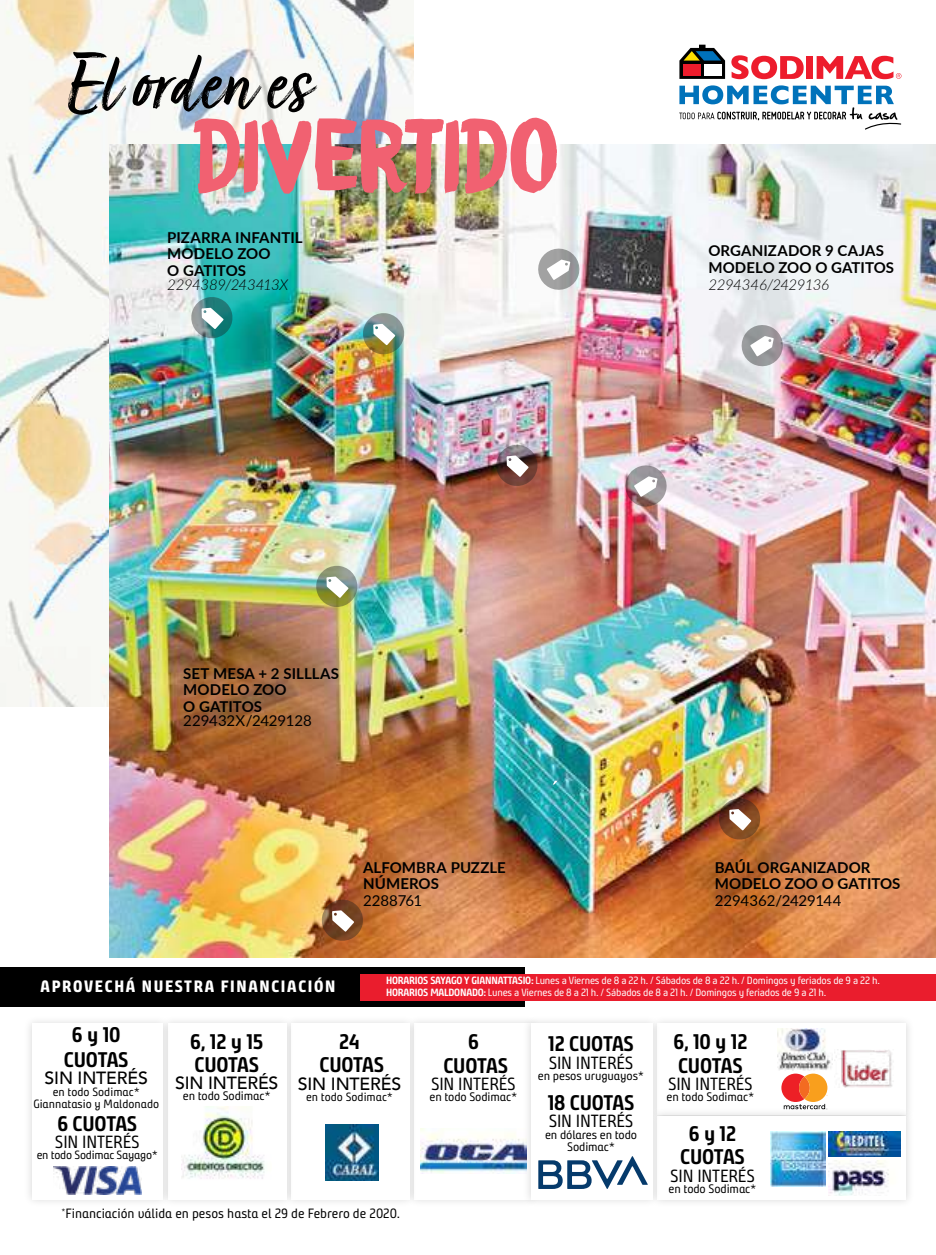
<style>
.page{position:relative;width:936px;height:1255px;background:#fff}
.page>*{position:absolute;margin:0;border:0;box-sizing:border-box;transform-origin:0 0}
.t1{font:91.95px "DK Brush Crush";color:#f16171}
.t2{font:91.8px "Turbinado Dry";color:#000}
.t3{font:700 21.15px/23px "Bunday Clean";letter-spacing:-.01em;color:#000;text-align:center}
.t4{font:17.7px "Bunday Clean";letter-spacing:-.01em;color:#000}
.t5{font:500 17.7px "Avenir";letter-spacing:-.01em;color:#000}
.t6{font:16.5px "Bunday Clean Ex Bold Up";letter-spacing:.1em;color:#fff}
.t7{font:700 15px/16.5px "Lato";letter-spacing:.005em;color:#000}
.t8{font:15px "Lato";letter-spacing:-.01em;color:#000}
.t9{font:italic 300 15px "Lato";letter-spacing:-.025em;color:#000}
.t10{font:13.5px "Bunday Clean Regu Up";color:#000}
.t11{font:12.3px/12.3px "Bunday Clean Regu Up";letter-spacing:-.01em;color:#000;text-align:center}
.t12{font:12px/12.3px "Bunday Clean Regu Up";color:#000;text-align:center}
.t13{font:12px "Bunday Clean Regu Up";letter-spacing:-.02em;color:#000}
.t14{font:10.5px/12px "Bunday Clean";letter-spacing:-.02em;color:#fff}
.s1{font-weight:700}
</style>
<div class="page">
<img style="left:0;top:0;width:413px;height:706px">
<img style="left:109px;top:145px;width:826px;height:812px">
<div style="left:406px;top:1015px;width:134px;height:192px;background:#f9f9f9"></div>
<div style="left:414px;top:1023px;width:118px;height:176px;background:#fff"></div>
<div style="left:283px;top:1015px;width:134px;height:192px;background:#000;opacity:.15"></div>
<div style="left:291px;top:1023px;width:118px;height:176px;background:#fff"></div>
<div style="left:160px;top:1015px;width:134px;height:192px;background:#000;opacity:.15"></div>
<div style="left:168px;top:1023px;width:118px;height:176px;background:#fff"></div>
<div style="left:24px;top:1015px;width:147px;height:192px;background:#000;opacity:.15"></div>
<div style="left:32px;top:1023px;width:131px;height:176px;background:#fff"></div>
<img style="left:182px;top:1106px;width:83px;height:73px">
<div style="left:649px;top:1015px;width:264px;height:107px;background:#f9f9f9"></div>
<div style="left:657px;top:1023px;width:249px;height:91px;background:#fff"></div>
<div style="left:649px;top:1108px;width:264px;height:99px;background:#f8f8f8"></div>
<div style="left:657px;top:1115px;width:249px;height:84px;background:#fff"></div>
<img style="left:770px;top:1131px;width:55px;height:55px">
<img style="left:828px;top:1131px;width:72px;height:25px">
<img style="left:828px;top:1160px;width:61px;height:35px">
<img style="left:777px;top:1028px;width:54px;height:42px">
<img style="left:834px;top:1049px;width:58px;height:38px">
<svg style="left:781px;top:1073px;width:46px;height:36px"></svg>
<img style="left:325px;top:1124px;width:53px;height:55px">
<img style="left:421px;top:1128px;width:102px;height:45px">
<div style="left:523px;top:1015px;width:138px;height:192px;background:#000;opacity:.15"></div>
<div style="left:530px;top:1023px;width:122px;height:176px;background:#fff"></div>
<svg style="left:538px;top:1156px;width:109px;height:32px"></svg>
<img style="left:53px;top:1166px;width:89px;height:28px">
<div style="left:0;top:966px;width:525px;height:40px;background:#000"></div>
<div style="left:360px;top:974px;width:575px;height:26px;background:#ea1d2d"></div>
<svg style="left:731px;top:55px;width:72px;height:24px"></svg>
<div style="left:806px;top:56px;width:7px;height:23px;background:#ed1c2c"></div>
<svg style="left:816px;top:56px;width:85px;height:23px"></svg>
<svg style="left:679px;top:45px;width:46px;height:34px"></svg>
<svg style="left:679px;top:85px;width:222px;height:45px"></svg>
<div style="left:539px;top:766px;width:32px;height:31px;background:#000;opacity:.15"></div>
<svg style="left:552px;top:780px;width:5px;height:4px"></svg>
<svg style="left:189px;top:295px;width:45px;height:45px;background:#6bacaa"></svg>
<img style="left:361px;top:311px;width:45px;height:45px">
<img style="left:314px;top:564px;width:45px;height:45px">
<svg style="left:717px;top:796px;width:45px;height:45px;background:#9e6c49"></svg>
<svg style="left:320px;top:897px;width:45px;height:45px;background:#9e6b47"></svg>
<svg style="left:494px;top:443px;width:45px;height:45px;background:#957271"></svg>
<svg style="left:738px;top:322px;width:47px;height:47px;background:#c3c0c4"></svg>
<svg style="left:535px;top:246px;width:47px;height:47px"></svg>
<svg style="left:622px;top:462px;width:47px;height:47px"></svg>
<h2 class="t2" style="left:67px;top:34px;width:245px">El orden es</h2>
<h1 class="t1" style="left:192px;top:90px;width:368px">DIVERTIDO</h1>
<h3 class="t7" style="left:167px;top:228px;width:137px">PIZARRA INFANTIL<br>MODELO ZOO<br>O GATITOS</h3>
<h3 class="t9" style="left:167px;top:274px;width:123px">2294389/243413X</h3>
<h3 class="t7" style="left:183px;top:664px;width:157px">SET MESA + 2 SILLLAS<br>MODELO ZOO<br>O GATITOS</h3>
<h3 class="t8" style="left:183px;top:710px;width:130px">229432X/2429128</h3>
<h3 class="t7" style="left:363px;top:858px;width:144px">ALFOMBRA PUZZLE<br>NÚMEROS</h3>
<h3 class="t8" style="left:363px;top:890px;width:61px">2288761</h3>
<h3 class="t7" style="left:708px;top:242px;width:187px">ORGANIZADOR 9 CAJAS<br>MODELO ZOO O GATITOS</h3>
<h3 class="t9" style="left:708px;top:274px;width:122px">2294346/2429136</h3>
<h3 class="t7" style="left:714px;top:858px;width:187px">BAÚL ORGANIZADOR<br>MODELO ZOO O GATITOS</h3>
<h3 class="t8" style="left:714px;top:890px;width:128px">2294362/2429144</h3>
<h3 class="t6" style="left:41px;top:974px;width:296px">APROVECHÁ NUESTRA FINANCIACIÓN</h3>
<p class="t14" style="left:386px;top:974px;width:495px"><span class="s1">HORARIOS SAYAGO Y GIANNATTASIO:</span> Lunes a Viernes de 8 a 22 h. / Sábados de 8 a 22 h. / Domingos y feriados de 9 a 22 h.<br><span class="s1">HORARIOS MALDONADO:</span> Lunes a Viernes de 8 a 21 h. / Sábados de 8 a 21 h. / Domingos y feriados de 9 a 21 h.</p>
<h3 class="t3" style="left:64px;top:1022px;width:66px;line-height:24.3px">6 y 10<br>CUOTAS</h3>
<h3 class="t5" style="left:45px;top:1062px;width:105px">SIN INTERÉS</h3>
<p class="t12" style="left:33px;top:1085px;width:127px">en todo Sodimac*<br>Giannatasio y Maldonado</p>
<h3 class="t3" style="left:57px;top:1111px;width:81px">6 CUOTAS</h3>
<h3 class="t4" style="left:55px;top:1130px;width:86px">SIN INTERÉS</h3>
<p class="t13" style="left:37px;top:1147px;width:123px">en todo Sodimac Sayago*</p>
<h3 class="t3" style="left:190px;top:1029px;width:75px;text-align:left">6, 12 y 15<br>CUOTAS</h3>
<h3 class="t5" style="left:175px;top:1066px;width:105px">SIN INTERÉS</h3>
<p class="t11" style="left:183px;top:1089px;width:89px">en todo Sodimac*</p>
<h3 class="t3" style="left:319px;top:1029px;width:66px">24<br>CUOTAS</h3>
<h3 class="t5" style="left:298px;top:1067px;width:105px">SIN INTERÉS</h3>
<p class="t12" style="left:306px;top:1090px;width:89px">en todo Sodimac*</p>
<p class="t10" style="left:61px;top:1204px;width:340px"><sup>*</sup>Financiación válida en pesos hasta el 29 de Febrero de 2020.</p>
<h3 class="t3" style="left:443px;top:1029px;width:66px;line-height:24.3px">6<br>CUOTAS</h3>
<h3 class="t4" style="left:431px;top:1072px;width:86px">SIN INTERÉS</h3>
<p class="t11" style="left:429px;top:1090px;width:89px">en todo Sodimac*</p>
<h3 class="t3" style="left:548px;top:1032px;width:87px">12 CUOTAS</h3>
<h3 class="t4" style="left:548px;top:1051px;width:86px">SIN INTERÉS</h3>
<p class="t11" style="left:538px;top:1069px;width:108px">en pesos uruguayos*</p>
<h3 class="t3" style="left:547px;top:1091px;width:88px">18 CUOTAS</h3>
<h3 class="t4" style="left:548px;top:1109px;width:86px">SIN INTERÉS</h3>
<p class="t11" style="left:545px;top:1128px;width:94px">en dólares en todo<br>Sodimac*</p>
<h3 class="t3" style="left:673px;top:1029px;width:76px;line-height:24.3px;text-align:left">6, 10 y 12<br>CUOTAS</h3>
<h3 class="t4" style="left:668px;top:1072px;width:86px">SIN INTERÉS</h3>
<p class="t11" style="left:666px;top:1090px;width:89px">en todo Sodimac*</p>
<h3 class="t3" style="left:680px;top:1121px;width:66px">6 y 12<br>CUOTAS</h3>
<h3 class="t4" style="left:670px;top:1163px;width:86px">SIN INTERÉS</h3>
<p class="t11" style="left:668px;top:1182px;width:89px">en todo Sodimac*</p>
</div>
